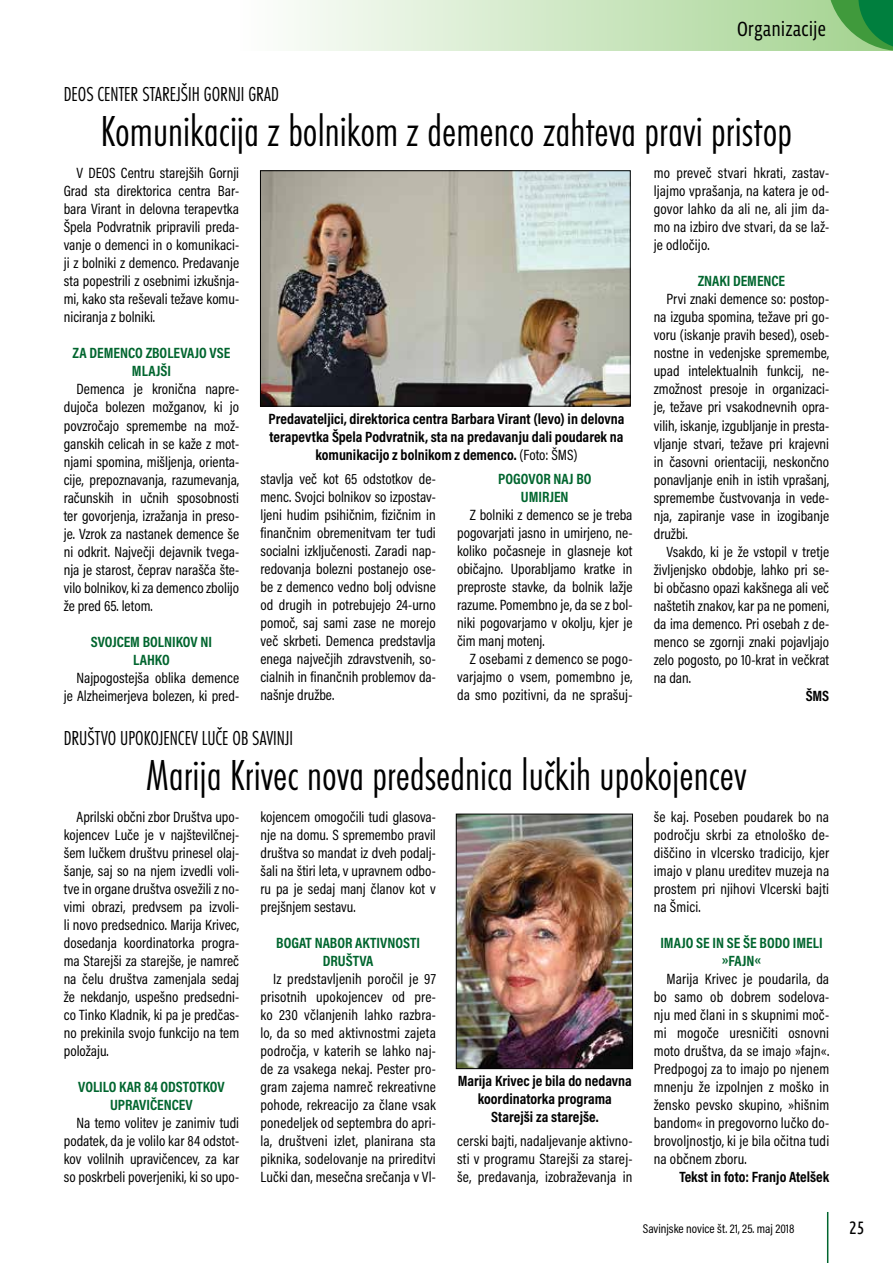
<style>
.page{position:relative;width:893px;height:1263px;background:#fff}
.page>*{position:absolute;margin:0;border:0;box-sizing:border-box;transform-origin:0 0}
.t1{font:45px "Futura TEE Ligh Cond";color:#000}
.t2{font:21px "Futura TEE Ligh Cond";color:#000}
.t3{font:21px "Vista Sans Nar OTCE";color:#000}
.t4{font:18px "Ubuntu Condensed";color:#000}
.t5{font:15px/18px "Acumin Pro Cond";color:#000;text-align:justify}
.t6{font:700 15px/18px "Acumin Pro Cond";color:#000;text-align:center}
.t7{font:700 15px/18px "Acumin Pro Cond";color:#00652e;text-align:center}
.t8{font:12.75px "Acumin Pro Cond";color:#000}
.s1{font-weight:400}
</style>
<div class="page">
<svg style="left:294px;top:0;width:533px;height:51px;background:#d0e8c6"></svg>
<hr style="left:827px;top:1212px;width:1px;height:51px;background:#00652e">
<svg style="left:827px;top:0;width:66px;height:51px;background:#4ea55b"></svg>
<img style="left:458px;top:816px;width:173px;height:251px">
<div style="left:456px;top:814px;width:177px;height:255px;border:1px solid #000"></div>
<img style="left:262px;top:173px;width:366px;height:231px">
<div style="left:260px;top:171px;width:370px;height:235px;border:1px solid #000"></div>
<h2 class="t3" style="left:737px;top:17px;width:90px">Organizacije</h2>
<h2 class="t2" style="left:64px;top:82px;width:216px">DEOS CENTER STAREJŠIH GORNJI GRAD</h2>
<h1 class="t1" style="left:101px;top:105px;width:693px">Komunikacija z bolnikom z demenco zahteva pravi pristop</h1>
<p class="t5" style="left:64px;top:164px;width:177px;text-indent:13px">V DEOS Centru starejših Gornji Grad sta direktorica centra Bar&shy;bara Virant in delovna terapevtka Špela Podvratnik pripravili preda&shy;vanje o demenci in o komunikaci&shy;ji z bolniki z demenco. Predavanje sta popestrili z osebnimi izkušnja&shy;mi, kako sta reševali težave komu&shy;niciranja z bolniki.</p>
<p class="t7" style="left:73px;top:344px;width:159px">ZA DEMENCO ZBOLEVAJO VSE<br>MLAJŠI</p>
<p class="t5" style="left:64px;top:380px;width:177px;text-indent:13px">Demenca je kronična napre&shy;dujoča bolezen možganov, ki jo povzročajo spremembe na mož&shy;ganskih celicah in se kaže z mot&shy;njami spomina, mišljenja, orienta&shy;cije, prepoznavanja, razumevanja, računskih in učnih sposobnosti ter govorjenja, izražanja in preso&shy;je. Vzrok za nastanek demence še ni odkrit. Največji dejavnik tvega&shy;nja je starost, čeprav narašča šte&shy;vilo bolnikov, ki za demenco zbolijo že pred 65. letom.</p>
<p class="t7" style="left:91px;top:632px;width:123px">SVOJCEM BOLNIKOV NI<br>LAHKO</p>
<p class="t5" style="left:64px;top:668px;width:177px;text-align:right">Najpogostejša oblika demence je Alzheimerjeva bolezen, ki pred-</p>
<p class="t6" style="left:269px;top:410px;width:357px">Predavateljici, direktorica centra Barbara Virant (levo) in delovna terapevtka Špela Podvratnik, sta na predavanju dali poudarek na komunikacijo z bolnikom z demenco. <span class="s1">(Foto: ŠMS)</span></p>
<p class="t5" style="left:260px;top:469px;width:177px">stavlja več kot 65 odstotkov de&shy;menc. Svojci bolnikov so izpostav&shy;ljeni hudim psihičnim, fizičnim in finančnim obremenitvam ter tudi socialni izključenosti. Zaradi nap&shy;redovanja bolezni postanejo ose&shy;be z demenco vedno bolj odvisne od drugih in potrebujejo 24-urno pomoč, saj sami zase ne morejo več skrbeti. Demenca predstavlja enega največjih zdravstvenih, so&shy;cialnih in finančnih problemov da&shy;našnje družbe.</p>
<p class="t7" style="left:498px;top:469px;width:95px">POGOVOR NAJ BO<br>UMIRJEN</p>
<p class="t5" style="left:457px;top:505px;width:177px;text-indent:13px">Z bolniki z demenco se je treba pogovarjati jasno in umirjeno, ne&shy;koliko počasneje in glasneje kot običajno. Uporabljamo kratke in preproste stavke, da bolnik lažje razume. Pomembno je, da se z bol&shy;niki pogovarjamo v okolju, kjer je čim manj motenj.</p>
<p class="t5" style="left:457px;top:649px;width:177px;text-indent:13px">Z osebami z demenco se pogo&shy;varjajmo o vsem, pomembno je, da smo pozitivni, da ne sprašuj-</p>
<p class="t5" style="left:654px;top:164px;width:177px">mo preveč stvari hkrati, zastav&shy;ljajmo vprašanja, na katera je od&shy;govor lahko da ali ne, ali jim da&shy;mo na izbiro dve stvari, da se laž&shy;je odločijo.</p>
<p class="t7" style="left:698px;top:272px;width:89px">ZNAKI DEMENCE</p>
<p class="t5" style="left:654px;top:290px;width:177px;text-indent:13px">Prvi znaki demence so: postop&shy;na izguba spomina, težave pri go&shy;voru (iskanje pravih besed), oseb&shy;nostne in vedenjske spremembe, upad intelektualnih funkcij, ne&shy;zmožnost presoje in organizaci&shy;je, težave pri vsakodnevnih opra&shy;vilih, iskanje, izgubljanje in presta&shy;vljanje stvari, težave pri krajevni in časovni orientaciji, neskončno ponavljanje enih in istih vprašanj, spremembe čustvovanja in vede&shy;nja, zapiranje vase in izogibanje družbi.</p>
<p class="t5" style="left:654px;top:542px;width:177px;text-indent:13px">Vsakdo, ki je že vstopil v tretje življenjsko obdobje, lahko pri se&shy;bi občasno opazi kakšnega ali več naštetih znakov, kar pa ne pomeni, da ima demenco. Pri osebah z de&shy;menco se zgornji znaki pojavljajo zelo pogosto, po 10-krat in večkrat na dan.</p>
<p class="t6" style="left:806px;top:686px;width:25px">ŠMS</p>
<h2 class="t2" style="left:64px;top:726px;width:231px">DRUŠTVO UPOKOJENCEV LUČE OB SAVINJI</h2>
<h1 class="t1" style="left:146px;top:749px;width:602px">Marija Krivec nova predsednica lučkih upokojencev</h1>
<p class="t5" style="left:64px;top:807px;width:177px;text-indent:13px">Aprilski občni zbor Društva upo&shy;kojencev Luče je v najštevilčnej&shy;šem lučkem društvu prinesel olaj&shy;šanje, saj so na njem izvedli voli&shy;tve in organe društva osvežili z no&shy;vimi obrazi, predvsem pa izvoli&shy;li novo predsednico. Marija Krivec, dosedanja koordinatorka progra&shy;ma Starejši za starejše, je namreč na čelu društva zamenjala sedaj že nekdanjo, uspešno predsedni&shy;co Tinko Kladnik, ki pa je predčas&shy;no prekinila svojo funkcijo na tem položaju.</p>
<p class="t7" style="left:78px;top:1077px;width:148px">VOLILO KAR 84 ODSTOTKOV<br>UPRAVIČENCEV</p>
<p class="t5" style="left:64px;top:1113px;width:177px;text-indent:13px">Na temo volitev je zanimiv tudi podatek, da je volilo kar 84 odstot&shy;kov volilnih upravičencev, za kar so poskrbeli poverjeniki, ki so upo-</p>
<p class="t5" style="left:260px;top:807px;width:177px">kojencem omogočili tudi glasova&shy;nje na domu. S spremembo pravil društva so mandat iz dveh podalj&shy;šali na štiri leta, v upravnem odbo&shy;ru pa je sedaj manj članov kot v prejšnjem sestavu.</p>
<p class="t7" style="left:276px;top:933px;width:145px">BOGAT NABOR AKTIVNOSTI<br>DRUŠTVA</p>
<p class="t5" style="left:260px;top:969px;width:177px;text-indent:13px">Iz predstavljenih poročil je 97 prisotnih upokojencev od pre&shy;ko 230 včlanjenih lahko razbra&shy;lo, da so med aktivnostmi zajeta področja, v katerih se lahko naj&shy;de za vsakega nekaj. Pester pro&shy;gram zajema namreč rekreativne pohode, rekreacijo za člane vsak ponedeljek od septembra do apri&shy;la, društveni izlet, planirana sta piknika, sodelovanje na prireditvi Lučki dan, mesečna srečanja v Vl-</p>
<p class="t6" style="left:458px;top:1072px;width:175px">Marija Krivec je bila do nedavna koordinatorka programa<br>Starejši za starejše.</p>
<p class="t5" style="left:457px;top:1132px;width:177px">cerski bajti, nadaljevanje aktivno&shy;sti v programu Starejši za starej&shy;še, predavanja, izobraževanja in</p>
<p class="t5" style="left:654px;top:807px;width:177px">še kaj. Poseben poudarek bo na področju skrbi za etnološko de&shy;diščino in vlcersko tradicijo, kjer imajo v planu ureditev muzeja na prostem pri njihovi Vlcerski bajti na Šmici.</p>
<p class="t7" style="left:660px;top:933px;width:164px">IMAJO SE IN SE ŠE BODO IMELI »FAJN«</p>
<p class="t5" style="left:654px;top:969px;width:177px;text-indent:13px">Marija Krivec je poudarila, da bo samo ob dobrem sodelova&shy;nju med člani in s skupnimi moč&shy;mi mogoče uresničiti osnovni moto društva, da se imajo »fajn«.<br>Predpogoj za to imajo po njenem mnenju že izpolnjen z moško in žensko pevsko skupino, »hišnim bandom« in pregovorno lučko do&shy;brovoljnostjo, ki je bila očitna tudi na občnem zboru.</p>
<p class="t6" style="left:680px;top:1167px;width:151px">Tekst in foto: Franjo Atelšek</p>
<p class="t8" style="left:643px;top:1221px;width:153px">Savinjske novice št. 21, 25. maj 2018</p>
<p class="t4" style="left:849px;top:1216px;width:17px">25</p>
</div>
